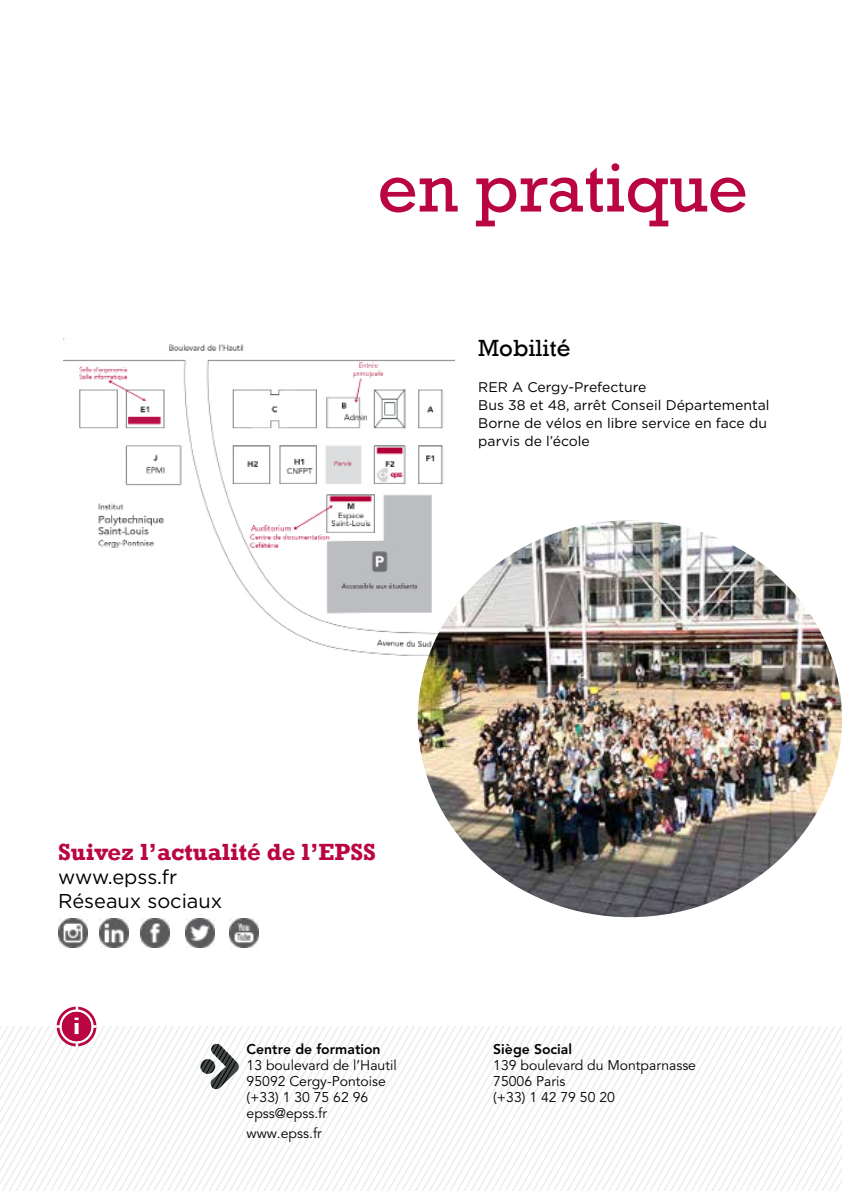
<style>
.page{position:relative;width:842px;height:1191px;background:#fff}
.page>*{position:absolute;margin:0;border:0;box-sizing:border-box;transform-origin:0 0}
.t1{font:70px "Rockwell";color:#b90541}
.t2{font:700 24px "Rockwell";color:#b90541}
.t3{font:24px "Rockwell";color:#000}
.t4{font:20px/24px "Gotham";color:#000}
.t5{font:14px/16px "Avenir LT Std";color:#000}
.t6{font:14px/18px "Gotham";color:#000}
.t7{font:800 14px "Avenir LT Std";color:#000}
</style>
<div class="page">
<img style="left:64px;top:344px;width:390px;height:312px">
<svg style="left:0;top:1026px;width:437px;height:165px"></svg>
<svg style="left:437px;top:1026px;width:405px;height:165px"></svg>
<svg style="left:57px;top:1006px;width:39px;height:40px"></svg>
<svg style="left:200px;top:1043px;width:39px;height:46px"></svg>
<img style="left:418px;top:520px;width:424px;height:397px">
<img style="left:58px;top:918px;width:30px;height:29px">
<img style="left:99px;top:918px;width:30px;height:29px">
<img style="left:141px;top:918px;width:29px;height:29px">
<img style="left:185px;top:918px;width:29px;height:29px">
<img style="left:229px;top:918px;width:30px;height:29px">
<h1 class="t1" style="left:378px;top:148px;width:372px">en pratique</h1>
<h2 class="t3" style="left:478px;top:334px;width:94px">Mobilité</h2>
<p class="t6" style="left:478px;top:378px;width:293px">RER A Cergy-Prefecture<br>Bus 38 et 48, arrêt Conseil Départemental<br>Borne de vélos en libre service en face du parvis de l’école</p>
<h2 class="t2" style="left:58px;top:837px;width:319px">Suivez l’actualité de l’EPSS</h2>
<h3 class="t4" style="left:58px;top:864px;width:166px">www.epss.fr<br>Réseaux sociaux</h3>
<p class="t7" style="left:247px;top:1041px;width:136px">Centre de formation</p>
<p class="t5" style="left:247px;top:1058px;width:152px">13 boulevard de l’Hautil<br>95092 Cergy-Pontoise (+33) 1 30 75 62 96 epss@epss.fr</p>
<p class="t5" style="left:247px;top:1125px;width:77px">www.epss.fr</p>
<p class="t7" style="left:493px;top:1041px;width:80px">Siège Social</p>
<p class="t5" style="left:493px;top:1058px;width:204px">139 boulevard du Montparnasse<br>75006 Paris<br>(+33) 1 42 79 50 20</p>
</div>
